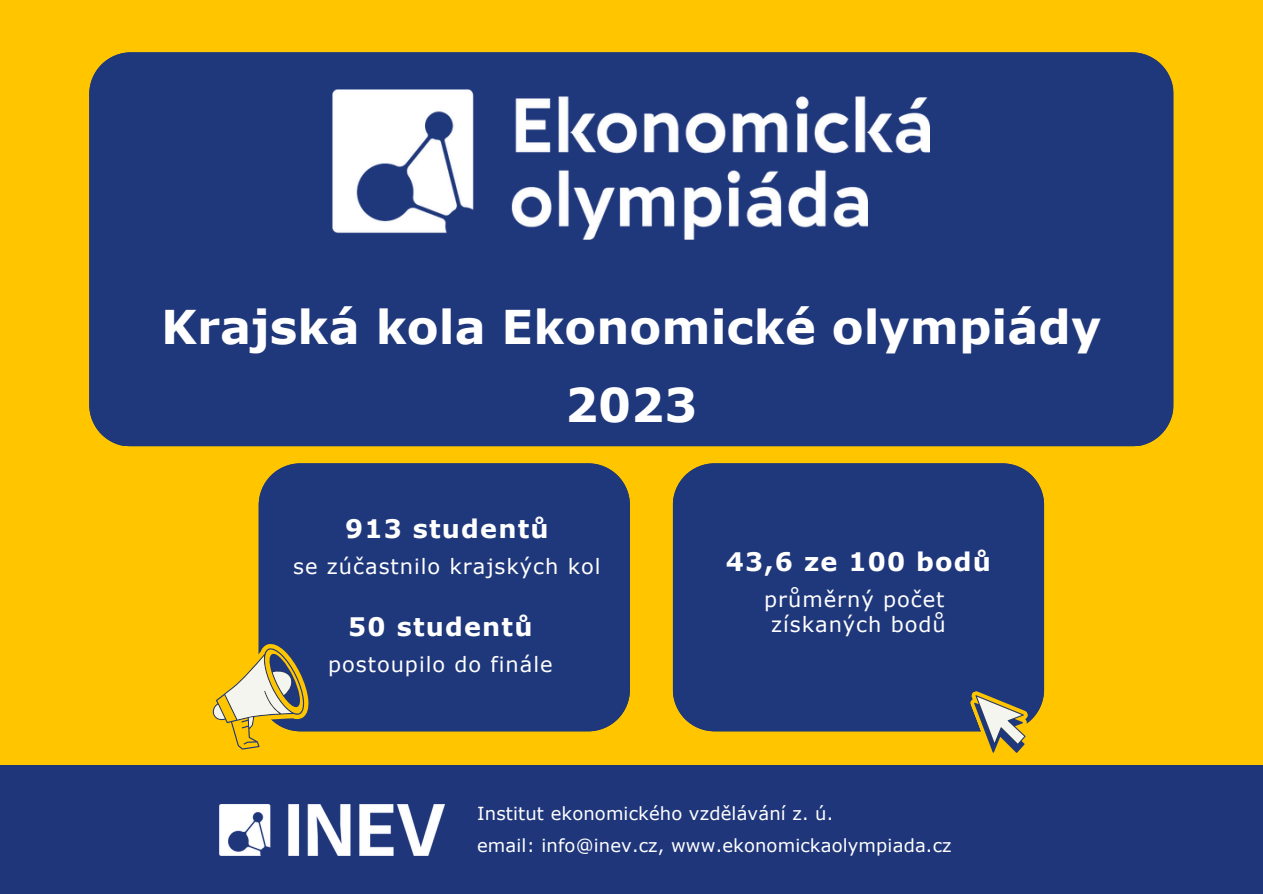
<style>
.page{position:relative;width:1263px;height:894px;background:#fff}
.page>*{position:absolute;margin:0;border:0;box-sizing:border-box;transform-origin:0 0}
.t1{font:700 46.5px/77.6px "Verdana";color:#fff;text-align:center}
.t2{font:700 25.5px "Verdana";letter-spacing:.045em;color:#fff}
.t3{font:21px/24.8px "Verdana";letter-spacing:.045em;color:#fff;text-align:center}
.t4{font:18px/31.5px "Verdana";letter-spacing:.01em;color:#fff}
</style>
<div class="page">
<div style="left:0;top:0;width:1263px;height:893px;background:#ffc600"></div>
<div style="left:0;top:765px;width:1263px;height:128px;background:#1f367b"></div>
<img style="left:220px;top:804px;width:224px;height:51px">
<div style="left:89px;top:52px;width:1084px;height:394px;background:#1f377b"></div>
<img style="left:333px;top:89px;width:597px;height:150px">
<div style="left:259px;top:463px;width:371px;height:268px;background:#1f377b"></div>
<div style="left:673px;top:463px;width:371px;height:268px;background:#1f377b"></div>
<svg style="left:212px;top:643px;width:97px;height:107px"></svg>
<svg style="left:966px;top:676px;width:75px;height:77px"></svg>
<h1 class="t1" style="left:161px;top:286px;width:941px">Krajská kola Ekonomické olympiády<br>2023</h1>
<h2 class="t2" style="left:345px;top:512px;width:205px">913 studentů</h2>
<p class="t3" style="left:293px;top:553px;width:309px">se zúčastnilo krajských kol</p>
<h2 class="t2" style="left:348px;top:610px;width:186px">50 studentů</h2>
<p class="t3" style="left:328px;top:651px;width:226px">postoupilo do finále</p>
<h2 class="t2" style="left:726px;top:545px;width:267px">43,6 ze 100 bodů</h2>
<p class="t3" style="left:764px;top:586px;width:183px">průměrný počet získaných bodů</p>
<p class="t4" style="left:477px;top:797px;width:476px">Institut ekonomického vzdělávání z. ú.<br>email: info@inev.cz, www.ekonomickaolympiada.cz</p>
</div>
